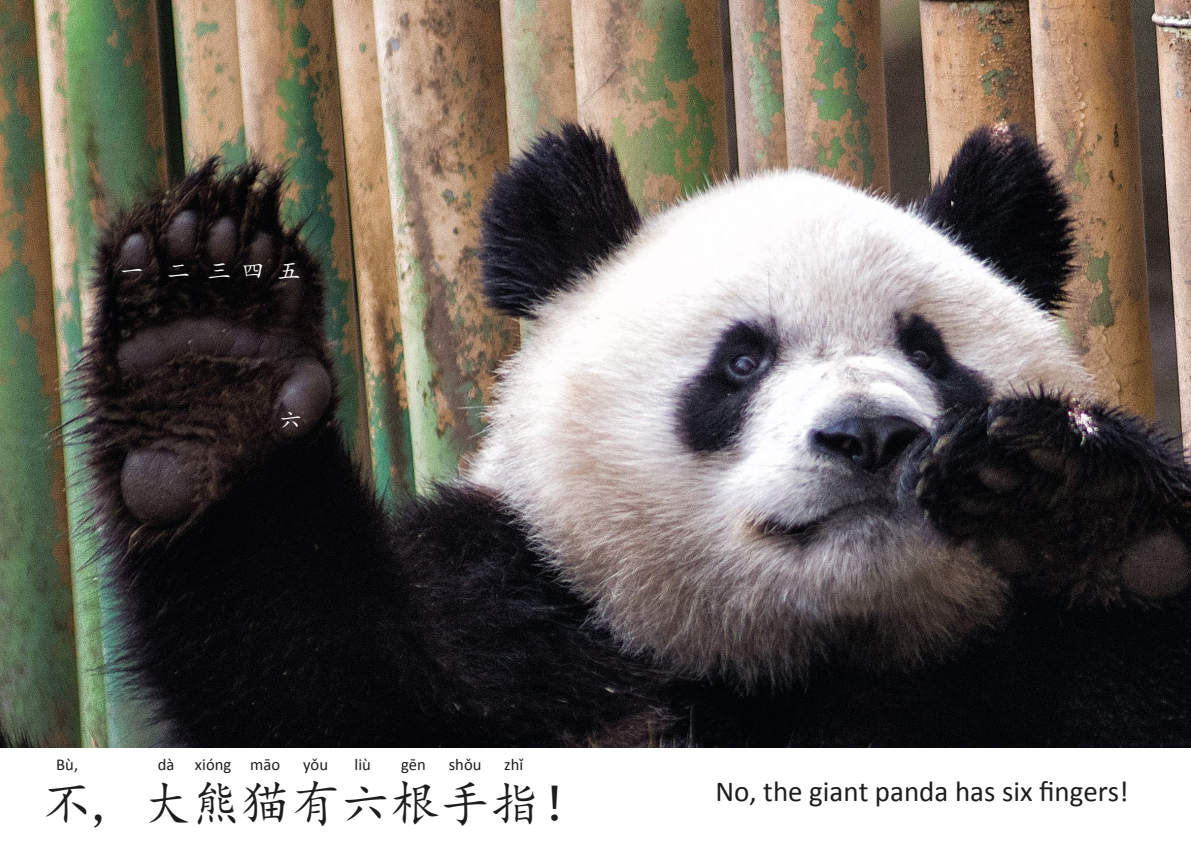
<style>
.page{position:relative;width:1191px;height:842px;background:#fff}
.page>*{position:absolute;margin:0;border:0;box-sizing:border-box;transform-origin:0 0}
.t1{font:49.8px "Kai Ti";color:#1d1d1b}
.t2{font:29px "Calibri";color:#1d1d1b}
.t3{font:23px "Kai Ti";color:#fff}
.t4{font:16.6px "Calibri";letter-spacing:.005em;color:#1d1d1b}
</style>
<div class="page">
<img style="left:0;top:0;width:1191px;height:748px">
<p class="t3" style="left:120px;top:259px;width:181px">一 二 三四五</p>
<p class="t3" style="left:279px;top:408px;width:25px">六</p>
<p class="t4" style="left:56px;top:754px;width:24px">Bù,</p>
<p class="t4" style="left:158px;top:754px;width:124px">dà xióng māo</p>
<p class="t4" style="left:303px;top:754px;width:26px">yǒu</p>
<p class="t4" style="left:354px;top:754px;width:18px">liù</p>
<p class="t4" style="left:401px;top:754px;width:26px">gēn</p>
<p class="t4" style="left:449px;top:754px;width:34px">shǒu</p>
<p class="t4" style="left:504px;top:754px;width:21px">zhǐ</p>
<h1 class="t1" style="left:42px;top:778px;width:549px">不, 大熊猫有六根手指！</h1>
<p class="t2" style="left:715px;top:773px;width:415px">No, the giant panda has six fingers!</p>
</div>
